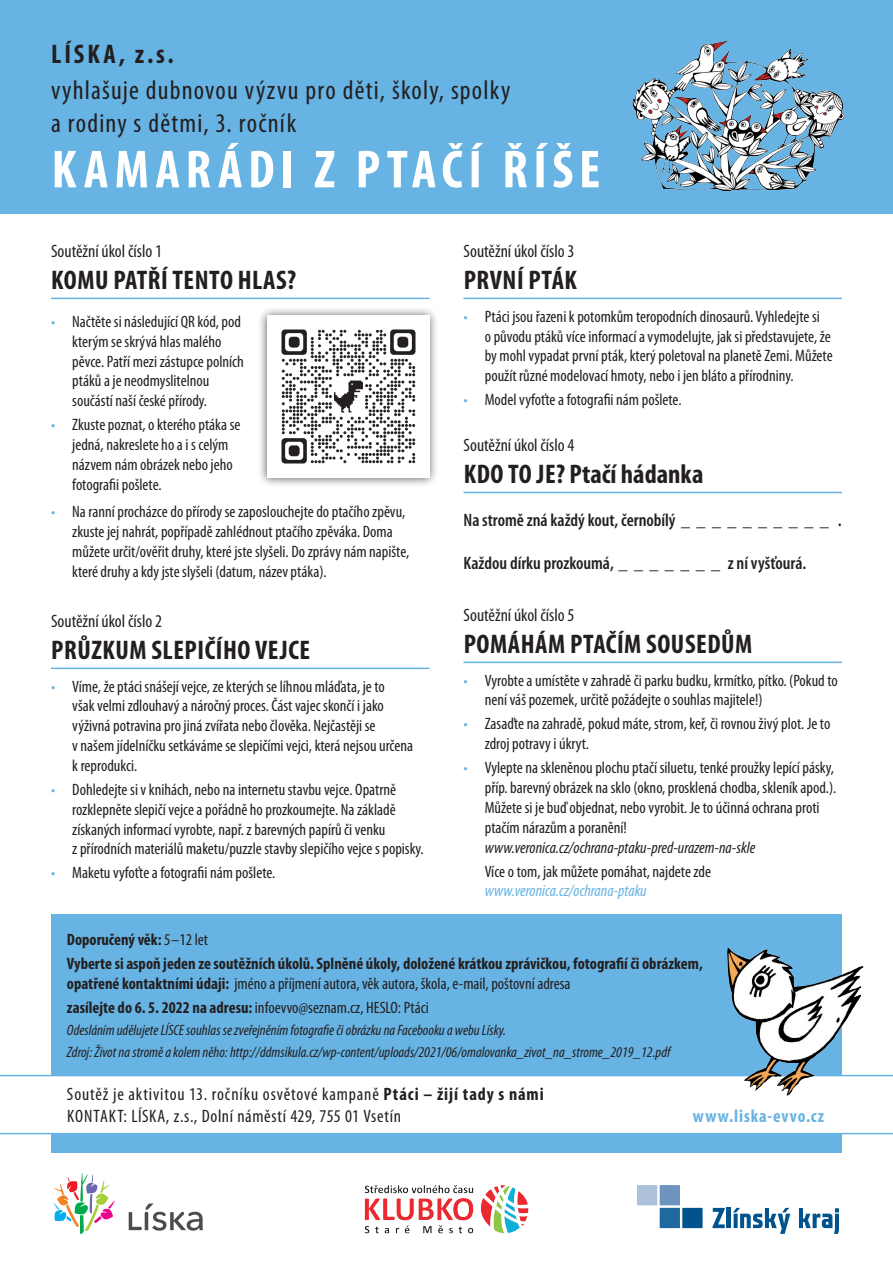
<style>
.page{position:relative;width:893px;height:1263px;background:#fff}
.page>*{position:absolute;margin:0;border:0;box-sizing:border-box;transform-origin:0 0}
.t1{font:700 condensed 54px "Myriad Pro";letter-spacing:.105em;color:#fff}
.t2{font:700 condensed 27px "Myriad Pro";letter-spacing:.02em;color:#231f20}
.t3{font:condensed 27px "Myriad Pro";letter-spacing:.045em;color:#231f20}
.t4{font:700 condensed 27px "Myriad Pro";color:#231f20}
.t5{font:condensed 18px "Myriad Pro";letter-spacing:.005em;color:#231f20}
.t6{font:600 condensed 18px "Myriad Pro";color:#231f20}
.t7{font:condensed 18px "Myriad Pro";letter-spacing:.05em;color:#231f20}
.t8{font:condensed 18px "Myriad Pro";letter-spacing:.035em;color:#231f20}
.t9{font:700 condensed 18px "Myriad Pro";letter-spacing:.05em;color:#67b3e3}
.t10{font:condensed 16.5px/19.8px "Myriad Pro";color:#231f20}
.t11{font:700 condensed 16.5px "Myriad Pro";color:#231f20}
.t12{font:italic condensed 16.5px "Myriad Pro";color:#231f20}
.t13{font:italic condensed 16.5px "Myriad Pro";color:#67b3e3}
.t14{font:italic condensed 15px "Myriad Pro";color:#231f20}
.s1{color:#67b3e3}
.s2{font-weight:400}
.s3{font-weight:700}
</style>
<div class="page">
<div style="left:51px;top:914px;width:791px;height:238px;background:#67b3e3"></div>
<div style="left:0;top:0;width:893px;height:213px;background:#67b3e3"></div>
<svg style="left:129px;top:1203px;width:74px;height:28px"></svg>
<svg style="left:54px;top:1173px;width:61px;height:61px"></svg>
<div style="left:637px;top:1185px;width:20px;height:20px;background:#aec1db"></div>
<div style="left:660px;top:1185px;width:20px;height:20px;background:#6d93be"></div>
<div style="left:660px;top:1208px;width:20px;height:20px;background:#1e699f"></div>
<div style="left:682px;top:1208px;width:21px;height:20px;background:#00538d"></div>
<svg style="left:712px;top:1208px;width:13px;height:20px"></svg>
<hr style="left:727px;top:1208px;width:4px;height:20px;background:#00538d">
<svg style="left:733px;top:1208px;width:57px;height:26px"></svg>
<svg style="left:799px;top:1208px;width:40px;height:26px"></svg>
<div style="left:0;top:1075px;width:893px;height:59px;background:#fff"></div>
<img style="left:364px;top:1185px;width:165px;height:49px">
<img style="left:662px;top:948px;width:201px;height:147px">
<hr style="left:51px;top:298px;width:378px;height:1px;background:#67b3e3">
<hr style="left:51px;top:668px;width:378px;height:1px;background:#67b3e3">
<div style="left:258px;top:306px;width:181px;height:181px;background:#231f20;opacity:.75"></div>
<img style="left:267px;top:316px;width:162px;height:162px">
<hr style="left:463px;top:298px;width:379px;height:1px;background:#67b3e3">
<hr style="left:463px;top:492px;width:379px;height:1px;background:#67b3e3">
<hr style="left:463px;top:662px;width:379px;height:1px;background:#67b3e3">
<img style="left:632px;top:40px;width:213px;height:152px">
<p class="t2" style="left:51px;top:37px;width:124px">LÍSKA, z.s.</p>
<p class="t3" style="left:51px;top:74px;width:461px">vyhlašuje dubnovou výzvu pro děti, školy, spolky</p>
<p class="t3" style="left:51px;top:107px;width:247px">a rodiny s dětmi, 3. ročník</p>
<p class="t1" style="left:52px;top:136px;width:550px">KAMARÁDI Z PTAČÍ ŘÍŠE</p>
<p class="t5" style="left:51px;top:240px;width:113px">Soutěžní úkol číslo 1</p>
<p class="t2" style="left:51px;top:263px;width:246px">KOMU PATŘÍ TENTO HLAS?</p>
<p class="t10" style="left:72px;top:311px;width:173px;text-indent:-21px"><span class="s1">•</span> Načtěte si následující QR kód, pod kterým se skrývá hlas malého pěvce. Patří mezi zástupce polních ptáků a je neodmyslitelnou součástí naší české přírody.</p>
<p class="t10" style="left:72px;top:415px;width:170px;text-indent:-21px"><span class="s1">•</span> Zkuste poznat, o kterého ptáka se jedná, nakreslete ho a i s celým názvem nám obrázek nebo jeho fotografii pošlete.</p>
<p class="t10" style="left:72px;top:502px;width:339px;text-indent:-21px"><span class="s1">•</span> Na ranní procházce do přírody se zaposlouchejte do ptačího zpěvu, zkuste jej nahrát, popřípadě zahlédnout ptačího zpěváka. Doma můžete určit/ověřit druhy, které jste slyšeli. Do zprávy nám napište, které druhy a kdy jste slyšeli (datum, název ptáka).</p>
<p class="t5" style="left:51px;top:610px;width:113px">Soutěžní úkol číslo 2</p>
<p class="t2" style="left:51px;top:633px;width:260px">PRŮZKUM SLEPIČÍHO VEJCE</p>
<p class="t10" style="left:72px;top:676px;width:342px;text-indent:-21px"><span class="s1">•</span> Víme, že ptáci snášejí vejce, ze kterých se líhnou mláďata, je to<br>však velmi zdlouhavý a náročný proces. Část vajec skončí i jako výživná potravina pro jiná zvířata nebo člověka. Nejčastěji se<br>v našem jídelníčku setkáváme se slepičími vejci, která nejsou určena k reprodukci.</p>
<p class="t10" style="left:72px;top:779px;width:353px;text-indent:-21px"><span class="s1">•</span> Dohledejte si v knihách, nebo na internetu stavbu vejce. Opatrně rozklepněte slepičí vejce a pořádně ho prozkoumejte. Na základě získaných informací vyrobte, např. z barevných papírů či venku<br>z přírodních materiálů maketu/puzzle stavby slepičího vejce s popisky.</p>
<p class="t10" style="left:51px;top:863px;width:226px"><span class="s1">•</span> Maketu vyfoťte a fotografii nám pošlete.</p>
<p class="t5" style="left:463px;top:240px;width:113px">Soutěžní úkol číslo 3</p>
<p class="t2" style="left:464px;top:263px;width:115px">PRVNÍ PTÁK</p>
<p class="t10" style="left:485px;top:306px;width:349px;text-indent:-21px"><span class="s1">•</span> Ptáci jsou řazeni k potomkům teropodních dinosaurů. Vyhledejte si<br>o původu ptáků více informací a vymodelujte, jak si představujete, že by mohl vypadat první pták, který poletoval na planetě Zemi. Můžete použít různé modelovací hmoty, nebo i jen bláto a přírodniny.</p>
<p class="t10" style="left:463px;top:390px;width:220px"><span class="s1">•</span> Model vyfoťte a fotografii nám pošlete.</p>
<p class="t5" style="left:463px;top:434px;width:113px">Soutěžní úkol číslo 4</p>
<p class="t4" style="left:464px;top:457px;width:241px">KDO TO JE? Ptačí hádanka</p>
<p class="t6" style="left:463px;top:509px;width:380px">Na stromě zná každý kout, černobílý _ _ _ _ _ _ _ _ _ _ .</p>
<p class="t6" style="left:463px;top:552px;width:344px">Každou dírku prozkoumá, _ _ _ _ _ _ _ z ní vyšťourá.</p>
<p class="t5" style="left:463px;top:604px;width:113px">Soutěžní úkol číslo 5</p>
<p class="t2" style="left:464px;top:627px;width:290px">POMÁHÁM PTAČÍM SOUSEDŮM</p>
<p class="t10" style="left:485px;top:670px;width:355px;text-indent:-21px"><span class="s1">•</span> Vyrobte a umístěte v zahradě či parku budku, krmítko, pítko. (Pokud to není váš pozemek, určitě požádejte o souhlas majitele!)</p>
<p class="t10" style="left:485px;top:714px;width:347px;text-indent:-21px"><span class="s1">•</span> Zasaďte na zahradě, pokud máte, strom, keř, či rovnou živý plot. Je to zdroj potravy i úkryt.</p>
<p class="t10" style="left:485px;top:758px;width:353px;text-indent:-21px"><span class="s1">•</span> Vylepte na skleněnou plochu ptačí siluetu, tenké proužky lepící pásky, příp. barevný obrázek na sklo (okno, prosklená chodba, skleník apod.).<br>Můžete si je buď objednat, nebo vyrobit. Je to účinná ochrana proti ptačím nárazům a poranění!</p>
<p class="t12" style="left:485px;top:837px;width:272px">www.veronica.cz/ochrana-ptaku-pred-urazem-na-skle</p>
<p class="t10" style="left:485px;top:861px;width:228px">Více o tom, jak můžete pomáhat, najdete zde</p>
<p class="t13" style="left:485px;top:881px;width:163px">www.veronica.cz/ochrana-ptaku</p>
<p class="t11" style="left:67px;top:929px;width:143px">Doporučený věk: <span class="s2">5–12 let</span></p>
<p class="t11" style="left:67px;top:953px;width:637px">Vyberte si aspoň jeden ze soutěžních úkolů. Splněné úkoly, doložené krátkou zprávičkou, fotografií či obrázkem,</p>
<p class="t10" style="left:67px;top:973px;width:505px"><span class="s3">opatřené kontaktními údaji:</span> jméno a příjmení autora, věk autora, škola, e-mail, poštovní adresa</p>
<p class="t10" style="left:67px;top:997px;width:363px"><span class="s3">zasílejte do 6. 5. 2022 na adresu:</span> infoevvo@seznam.cz, HESLO: Ptáci</p>
<p class="t14" style="left:67px;top:1021px;width:441px">Odesláním udělujete LÍSCE souhlas se zveřejněním fotografie či obrázku na Facebooku a webu Lísky.</p>
<p class="t14" style="left:67px;top:1043px;width:605px">Zdroj: Život na stromě a kolem něho: http://ddmsikula.cz/wp-content/uploads/2021/06/omalovanka_zivot_na_strome_2019_12.pdf</p>
<p class="t7" style="left:67px;top:1083px;width:478px">Soutěž je aktivitou 13. ročníku osvětové kampaně <span class="s3">Ptáci – žijí tady s námi</span></p>
<p class="t8" style="left:67px;top:1105px;width:335px">KONTAKT: LÍSKA, z.s., Dolní náměstí 429, 755 01 Vsetín</p>
<p class="t9" style="left:693px;top:1104px;width:133px">www.liska-evvo.cz</p>
</div>
